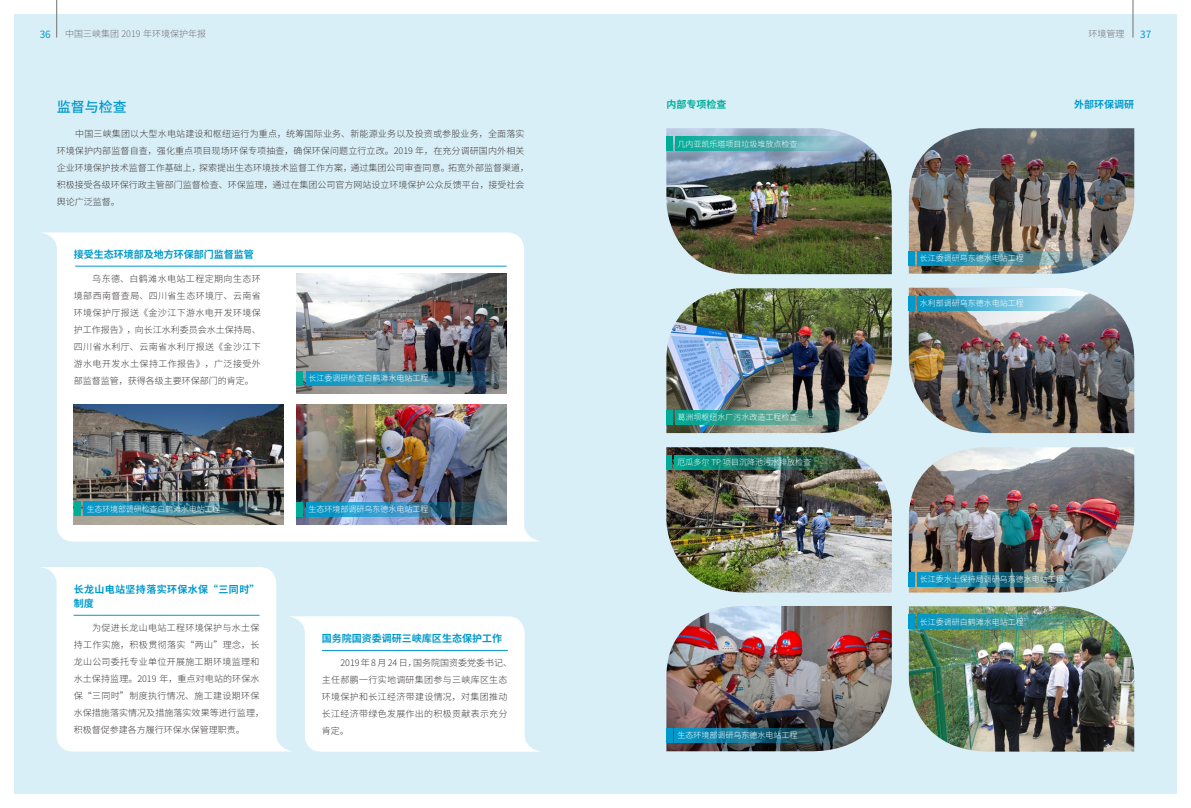
<style>
.page{position:relative;width:1191px;height:808px;background:#fff}
.page>*{position:absolute;margin:0;border:0;box-sizing:border-box;transform-origin:0 0}
.t1{font:500 14px "Noto Sans Hans";color:#09c}
.t2{font:700 10px "Noto Sans Hans";color:#09c}
.t3{font:700 10px/14px "Noto Sans Hans";letter-spacing:.035em;color:#09c}
.t4{font:700 10px "Noto Sans Hans";color:#00ac97}
.t5{font:10px "Noto Sans Hans";color:#09c}
.t6{font:300 9px/17px "Noto Sans Hans";letter-spacing:.015em;color:#3e3a39;text-align:justify}
.t7{font:300 9px/17px "Noto Sans Hans";letter-spacing:.035em;color:#3e3a39}
.t8{font:300 9px "Noto Sans Hans";color:#727171}
.t9{font:300 8px "Noto Sans Hans";color:#fff}
.t10{font:300 8px "Noto Sans Hans";letter-spacing:-.02em;color:#fff}
</style>
<div class="page">
<div style="left:14px;top:14px;width:1162px;height:780px;background:#d9eff7"></div>
<img style="left:666px;top:288px;width:225px;height:145px">
<svg style="left:41px;top:232px;width:497px;height:309px;background:#f8fbfc"></svg>
<svg style="left:41px;top:567px;width:247px;height:184px;background:#fafdfe"></svg>
<svg style="left:288px;top:616px;width:253px;height:136px;background:#f9fcfd"></svg>
<img style="left:909px;top:447px;width:225px;height:145px">
<img style="left:909px;top:606px;width:225px;height:145px">
<img style="left:666px;top:606px;width:225px;height:145px">
<img style="left:909px;top:128px;width:225px;height:146px">
<img style="left:666px;top:447px;width:225px;height:145px">
<img style="left:666px;top:128px;width:225px;height:146px">
<img style="left:909px;top:288px;width:225px;height:145px">
<img style="left:74px;top:404px;width:210px;height:120px">
<img style="left:297px;top:273px;width:209px;height:121px">
<img style="left:297px;top:405px;width:209px;height:120px">
<hr style="left:75px;top:266px;width:431px;height:1px;background:#09c">
<hr style="left:74px;top:615px;width:185px;height:1px;background:#09c">
<hr style="left:322px;top:650px;width:186px;height:1px;background:#09c">
<div style="left:666px;top:456px;width:6px;height:14px;background:#00ac97"></div>
<svg style="left:674px;top:456px;width:178px;height:14px;background:#217967"></svg>
<div style="left:909px;top:572px;width:6px;height:14px;background:#09c"></div>
<svg style="left:917px;top:572px;width:180px;height:14px;background:#3f869b"></svg>
<div style="left:909px;top:615px;width:6px;height:14px;background:#09c"></div>
<img style="left:917px;top:615px;width:180px;height:14px">
<div style="left:666px;top:729px;width:6px;height:14px;background:#09c"></div>
<svg style="left:675px;top:729px;width:179px;height:14px;background:#206c85"></svg>
<div style="left:909px;top:296px;width:6px;height:14px;background:#09c"></div>
<svg style="left:917px;top:296px;width:180px;height:14px;background:#68b7d2"></svg>
<div style="left:909px;top:251px;width:6px;height:14px;background:#09c"></div>
<svg style="left:917px;top:251px;width:180px;height:14px;background:#458da1"></svg>
<div style="left:297px;top:371px;width:6px;height:14px;background:#00ac97"></div>
<svg style="left:305px;top:371px;width:201px;height:14px;background:#34829e"></svg>
<div style="left:297px;top:502px;width:6px;height:14px;background:#00ac97"></div>
<svg style="left:305px;top:502px;width:201px;height:14px;background:#3483a5"></svg>
<div style="left:74px;top:502px;width:7px;height:14px;background:#00ac97"></div>
<img style="left:83px;top:502px;width:200px;height:14px">
<div style="left:666px;top:137px;width:6px;height:14px;background:#00ac97"></div>
<svg style="left:675px;top:137px;width:182px;height:14px;background:#50afb0"></svg>
<div style="left:666px;top:410px;width:6px;height:15px;background:#00ac97"></div>
<svg style="left:675px;top:410px;width:182px;height:15px;background:#469b8c"></svg>
<hr style="left:1132px;top:0;width:1px;height:38px;background:#727171">
<hr style="left:57px;top:0;width:1px;height:38px;background:#727171">
<p class="t5" style="left:40px;top:28px;width:13px">36</p>
<p class="t8" style="left:65px;top:28px;width:142px">中国三峡集团 2019 年环境保护年报</p>
<p class="t8" style="left:1088px;top:28px;width:37px">环境管理</p>
<p class="t5" style="left:1140px;top:28px;width:13px">37</p>
<h1 class="t1" style="left:57px;top:99px;width:71px">监督与检查</h1>
<p class="t4" style="left:666px;top:99px;width:61px">内部专项检查</p>
<p class="t2" style="left:1074px;top:99px;width:61px">外部环保调研</p>
<p class="t6" style="left:57px;top:126px;width:474px;text-align:left;text-indent:18px">中国三峡集团以大型水电站建设和枢纽运行为重点，统筹国际业务、新能源业务以及投资或参股业务，全面落实环境保护内部监督自查，强化重点项目现场环保专项抽查，确保环保问题立行立改。2019 年，在充分调研国内外相关企业环境保护技术监督工作基础上，探索提出生态环境技术监督工作方案，通过集团公司审查同意。拓宽外部监督渠道，积极接受各级环保行政主管部门监督检查、环保监理，通过在集团公司官方网站设立环境保护公众反馈平台，接受社会舆论广泛监督。</p>
<p class="t9" style="left:677px;top:139px;width:121px">几内亚凯乐塔项目垃圾堆放点检查</p>
<p class="t2" style="left:74px;top:249px;width:182px">接受生态环境部及地方环保部门监督监管</p>
<p class="t6" style="left:74px;top:271px;width:188px;text-indent:18px">乌东德、白鹤滩水电站工程定期向生态环境部西南督查局、四川省生态环境厅、云南省环境保护厅报送《金沙江下游水电开发环境保护工作报告》，向长江水利委员会水土保持局、四川省水利厅、云南省水利厅报送《金沙江下游水电开发水土保持工作报告》，广泛接受外部监督监管，获得各级主要环保部门的肯定。</p>
<p class="t9" style="left:308px;top:374px;width:121px">长江委调研检查白鹤滩水电站工程</p>
<p class="t10" style="left:87px;top:504px;width:135px">生态环境部调研检查白鹤滩水电站工程</p>
<p class="t9" style="left:308px;top:504px;width:121px">生态环境部调研乌东德水电站工程</p>
<p class="t3" style="left:74px;top:582px;width:187px">长龙山电站坚持落实环保水保“三同时”制度</p>
<p class="t7" style="left:74px;top:619px;width:192px;text-indent:18px">为促进长龙山电站工程环境保护与水土保持工作实施，积极贯彻落实“两山”理念，长龙山公司委托专业单位开展施工期环境监理和水土保持监理。2019 年，重点对电站的环保水保“三同时”制度执行情况、施工建设期环保水保措施落实情况及措施落实效果等进行监理，积极督促参建各方履行环保水保管理职责。</p>
<p class="t2" style="left:322px;top:632px;width:181px">国务院国资委调研三峡库区生态保护工作</p>
<p class="t7" style="left:322px;top:654px;width:192px;text-indent:18px">2019 年 8 月 24 日，国务院国资委党委书记、主任郝鹏一行实地调研集团参与三峡库区生态环境保护和长江经济带建设情况，对集团推动长江经济带绿色发展作出的积极贡献表示充分肯定。</p>
<p class="t9" style="left:677px;top:413px;width:121px">葛洲坝枢纽水厂污水改造工程检查</p>
<p class="t9" style="left:677px;top:458px;width:135px">厄瓜多尔 TP 项目沉降池污水排放检查</p>
<p class="t9" style="left:677px;top:731px;width:121px">生态环境部调研乌东德水电站工程</p>
<p class="t9" style="left:920px;top:253px;width:105px">长江委调研乌东德水电站工程</p>
<p class="t9" style="left:920px;top:299px;width:105px">水利部调研乌东德水电站工程</p>
<p class="t9" style="left:920px;top:574px;width:145px">长江委水土保持局调研乌东德水电站工程</p>
<p class="t9" style="left:920px;top:617px;width:105px">长江委调研白鹤滩水电站工程</p>
</div>
